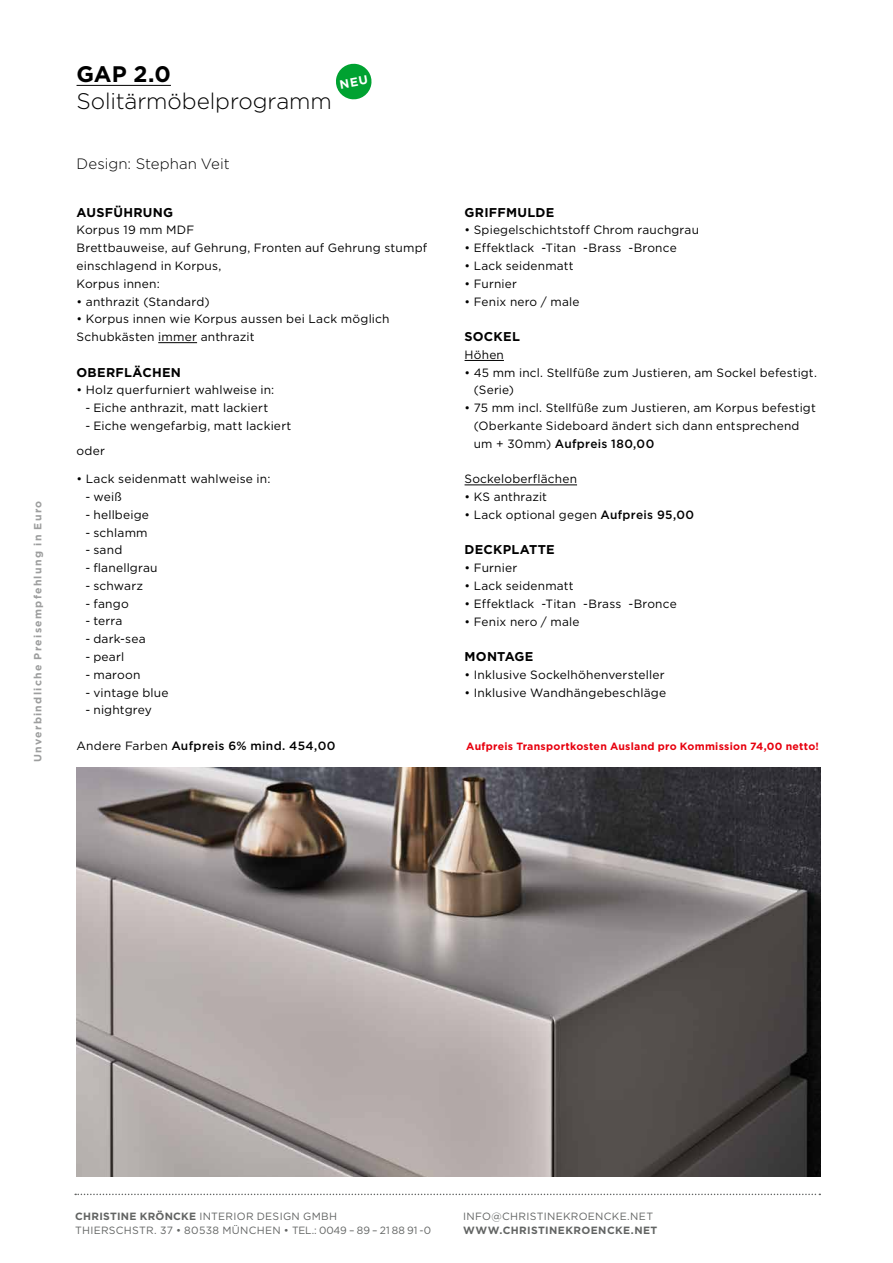
<style>
.page{position:relative;width:893px;height:1263px;background:#fff}
.page>*{position:absolute;margin:0;border:0;box-sizing:border-box;transform-origin:0 0}
.t1{font:300 22.5px "Gotham";letter-spacing:-.005em;color:#000}
.t2{font:700 22.5px "Gotham";color:#000}
.t3{font:300 15px "Gotham";letter-spacing:.005em;color:#000}
.t4{font:700 12.75px "Gotham";letter-spacing:.02em;color:#000}
.t5{font:12px/17.7px "Gotham";letter-spacing:.015em;color:#000}
.t6{font:500 12px "Gotham";letter-spacing:.03em;color:#000}
.t7{font:10.5px/13.5px "Gotham";letter-spacing:.03em;color:#626463}
.t8{font:700 10.5px "Gotham";letter-spacing:.025em;color:#e7000e}
.t9{font:700 10.5px "Gotham";letter-spacing:.125em;color:#9d9e9e}
.t10{font:700 10.5px "Gotham";letter-spacing:.04em;color:#626463}
.s1{font-weight:400}
.s2{font-weight:500}
.s3{font-weight:700}
</style>
<div class="page">
<svg style="left:75px;top:1193px;width:745px;height:2px"></svg>
<hr style="left:77px;top:85px;width:94px;height:1px;background:#000">
<hr style="left:158px;top:342px;width:39px;height:1px;background:#000">
<hr style="left:465px;top:360px;width:39px;height:1px;background:#000">
<hr style="left:465px;top:485px;width:112px;height:1px;background:#000">
<img style="left:77px;top:768px;width:744px;height:408px">
<svg style="left:336px;top:63px;width:36px;height:37px"></svg>
<p class="t9" style="left:32px;top:762px;width:263px;rotate:-90deg">Unverbindliche Preisempfehlung in Euro</p>
<h1 class="t2" style="left:77px;top:61px;width:96px">GAP 2.0</h1>
<h1 class="t1" style="left:77px;top:89px;width:257px">Solitärmöbelprogramm</h1>
<p class="t3" style="left:77px;top:155px;width:155px">Design: Stephan Veit</p>
<p class="t4" style="left:77px;top:205px;width:98px">AUSFÜHRUNG</p>
<p class="t5" style="left:77px;top:221px;width:352px">Korpus 19 mm MDF<br>Brettbauweise, auf Gehrung, Fronten auf Gehrung stumpf einschlagend in Korpus,<br>Korpus innen:</p>
<p class="t5" style="left:77px;top:292px;width:135px">• anthrazit (Standard)</p>
<p class="t5" style="left:77px;top:310px;width:315px">• Korpus innen wie Korpus aussen bei Lack möglich<br>Schubkästen immer anthrazit</p>
<p class="t4" style="left:77px;top:365px;width:106px">OBERFLÄCHEN</p>
<p class="t5" style="left:77px;top:381px;width:199px">• Holz querfurniert wahlweise in:</p>
<p class="t5" style="left:86px;top:399px;width:184px">- Eiche anthrazit, matt lackiert</p>
<p class="t5" style="left:77px;top:413px;width:216px;line-height:25.5px;text-indent:9px">- Eiche wengefarbig, matt lackiert oder</p>
<p class="t5" style="left:77px;top:470px;width:195px">• Lack seidenmatt wahlweise in:</p>
<p class="t5" style="left:86px;top:488px;width:38px">- weiß</p>
<p class="t5" style="left:86px;top:505px;width:65px">- hellbeige</p>
<p class="t5" style="left:86px;top:523px;width:64px">- schlamm</p>
<p class="t5" style="left:86px;top:541px;width:38px">- sand</p>
<p class="t5" style="left:86px;top:559px;width:74px">- flanellgrau</p>
<p class="t5" style="left:86px;top:577px;width:59px">- schwarz</p>
<p class="t5" style="left:86px;top:594px;width:45px">- fango</p>
<p class="t5" style="left:86px;top:612px;width:38px">- terra</p>
<p class="t5" style="left:86px;top:630px;width:62px">- dark-sea</p>
<p class="t5" style="left:86px;top:648px;width:40px">- pearl</p>
<p class="t5" style="left:86px;top:665px;width:56px">- maroon</p>
<p class="t5" style="left:86px;top:683px;width:85px">- vintage blue</p>
<p class="t5" style="left:86px;top:701px;width:68px">- nightgrey</p>
<p class="t6" style="left:77px;top:739px;width:261px"><span class="s1">Andere Farben</span> Aufpreis 6% mind. 454,00</p>
<p class="t4" style="left:465px;top:205px;width:91px">GRIFFMULDE</p>
<p class="t5" style="left:465px;top:221px;width:236px">• Spiegelschichtstoff Chrom rauchgrau</p>
<p class="t5" style="left:465px;top:239px;width:214px">• Effektlack -Titan -Brass -Bronce</p>
<p class="t5" style="left:465px;top:257px;width:111px">• Lack seidenmatt</p>
<p class="t5" style="left:465px;top:274px;width:54px">• Furnier</p>
<p class="t5" style="left:465px;top:292px;width:116px">• Fenix nero / male</p>
<p class="t4" style="left:465px;top:329px;width:57px">SOCKEL</p>
<p class="t5" style="left:465px;top:346px;width:41px">Höhen</p>
<p class="t5" style="left:474px;top:363px;width:345px;text-indent:-9px">• 45 mm incl. Stellfüße zum Justieren, am Sockel befestigt. (Serie)</p>
<p class="t5" style="left:474px;top:399px;width:343px;text-indent:-9px">• 75 mm incl. Stellfüße zum Justieren, am Korpus befestigt (Oberkante Sideboard ändert sich dann entsprechend um + 30mm) <span class="s2">Aufpreis 180,00</span></p>
<p class="t5" style="left:465px;top:470px;width:114px">Sockeloberflächen</p>
<p class="t5" style="left:465px;top:488px;width:84px">• KS anthrazit</p>
<p class="t5" style="left:465px;top:505px;width:231px">• Lack optional gegen <span class="s2">Aufpreis 95,00</span></p>
<p class="t4" style="left:465px;top:542px;width:92px">DECKPLATTE</p>
<p class="t5" style="left:465px;top:559px;width:54px">• Furnier</p>
<p class="t5" style="left:465px;top:577px;width:111px">• Lack seidenmatt</p>
<p class="t5" style="left:465px;top:594px;width:214px">• Effektlack -Titan -Brass -Bronce</p>
<p class="t5" style="left:465px;top:612px;width:116px">• Fenix nero / male</p>
<p class="t4" style="left:465px;top:649px;width:70px">MONTAGE</p>
<p class="t5" style="left:465px;top:665px;width:202px">• Inklusive Sockelhöhenversteller</p>
<p class="t5" style="left:465px;top:683px;width:203px">• Inklusive Wandhängebeschläge</p>
<p class="t8" style="left:466px;top:740px;width:354px">Aufpreis Transportkosten Ausland pro Kommission 74,00 netto!</p>
<p class="t7" style="left:75px;top:1210px;width:358px"><span class="s3">CHRISTINE KRÖNCKE</span> INTERIOR DESIGN GMBH<br>THIERSCHSTR. 37 • 80538 MÜNCHEN • TEL.: 0049 – 89 – 21 88 91 -0</p>
<p class="t7" style="left:463px;top:1210px;width:191px">INFO@CHRISTINEKROENCKE.NET</p>
<p class="t10" style="left:463px;top:1224px;width:196px">WWW.CHRISTINEKROENCKE.NET</p>
</div>
